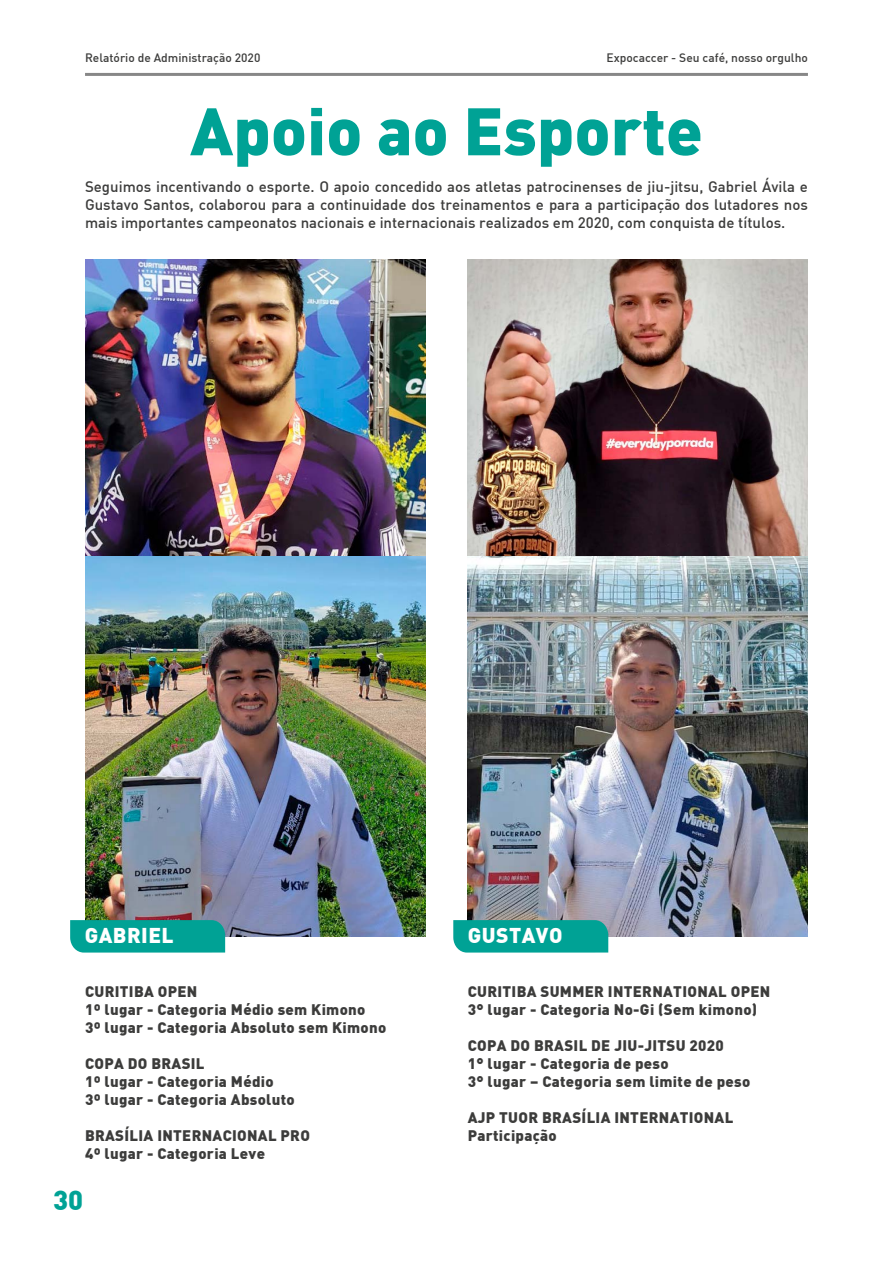
<style>
.page{position:relative;width:893px;height:1263px;background:#fff}
.page>*{position:absolute;margin:0;border:0;box-sizing:border-box;transform-origin:0 0}
.t1{font:900 66px "DIN";color:#00a295}
.t2{font:900 27px "DIN";color:#00a295}
.t3{font:900 21px "DIN";letter-spacing:.02em;color:#fff}
.t4{font:900 15px/18px "DIN";letter-spacing:.02em;color:#3c3c3b}
.t5{font:500 15px/18px "DIN";color:#3c3c3b;text-align:justify}
.t6{font:500 12px "DIN";color:#3c3c3b}
</style>
<div class="page">
<hr style="left:85px;top:73px;width:723px;height:3px;background:#878787">
<img style="left:85px;top:260px;width:340px;height:677px">
<img style="left:468px;top:260px;width:340px;height:677px">
<div style="left:70px;top:920px;width:155px;height:32px;background:#00a295"></div>
<div style="left:453px;top:920px;width:155px;height:32px;background:#00a295"></div>
<p class="t6" style="left:85px;top:50px;width:177px">Relatório de Administração 2020</p>
<p class="t6" style="left:606px;top:50px;width:203px">Expocaccer - Seu café, nosso orgulho</p>
<h1 class="t1" style="left:190px;top:87px;width:514px">Apoio ao Esporte</h1>
<p class="t5" style="left:85px;top:177px;width:724px">Seguimos incentivando o esporte. O apoio concedido aos atletas patrocinenses de jiu-jitsu, Gabriel Ávila e Gustavo Santos, colaborou para a continuidade dos treinamentos e para a participação dos lutadores nos mais importantes campeonatos nacionais e internacionais realizados em 2020, com conquista de títulos.</p>
<h3 class="t3" style="left:85px;top:922px;width:90px">GABRIEL</h3>
<h3 class="t3" style="left:468px;top:922px;width:96px">GUSTAVO</h3>
<p class="t4" style="left:85px;top:981px;width:303px">CURITIBA OPEN<br>1º lugar - Categoria Médio sem Kimono<br>3º lugar - Categoria Absoluto sem Kimono</p>
<p class="t4" style="left:85px;top:1053px;width:211px">COPA DO BRASIL<br>1º lugar - Categoria Médio<br>3º lugar - Categoria Absoluto</p>
<p class="t4" style="left:85px;top:1125px;width:226px">BRASÍLIA INTERNACIONAL PRO<br>4º lugar - Categoria Leve</p>
<h2 class="t2" style="left:53px;top:1182px;width:32px">30</h2>
<p class="t4" style="left:468px;top:981px;width:304px">CURITIBA SUMMER INTERNATIONAL OPEN<br>3° lugar - Categoria No-Gi (Sem kimono)</p>
<p class="t4" style="left:468px;top:1035px;width:284px">COPA DO BRASIL DE JIU-JITSU 2020<br>1° lugar - Categoria de peso<br>3° lugar – Categoria sem limite de peso</p>
<p class="t4" style="left:468px;top:1107px;width:267px">AJP TUOR BRASÍLIA INTERNATIONAL<br>Participação</p>
</div>
